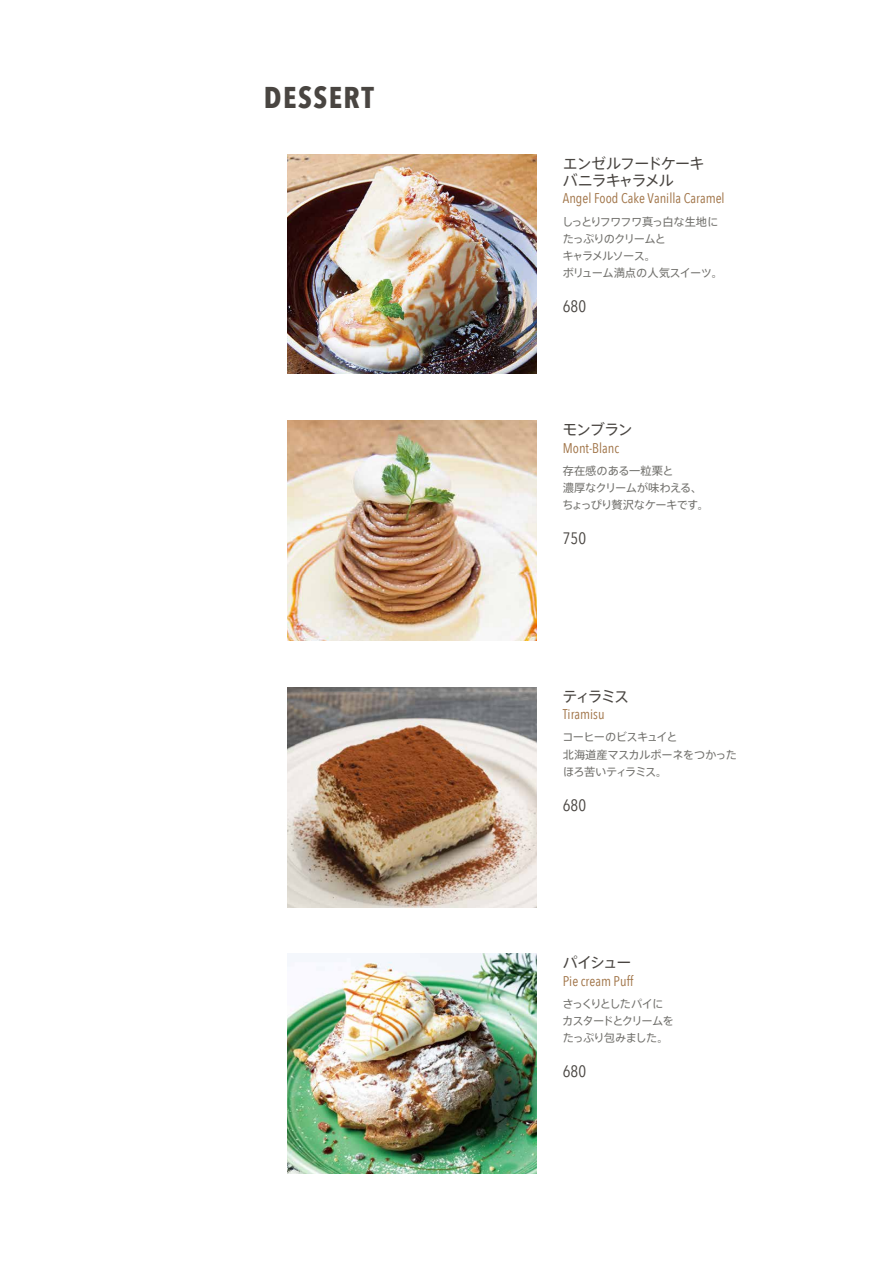
<style>
.page{position:relative;width:893px;height:1263px;background:#fff}
.page>*{position:absolute;margin:0;border:0;box-sizing:border-box;transform-origin:0 0}
.t1{font:700 30px "Avenir Next Condensed";letter-spacing:.05em;color:#494541}
.t2{font:16.5px "Avenir Next Condensed";color:#494541}
.t3{font:15px/17.2px "Axis Std";letter-spacing:-.06em;color:#494541}
.t4{font:15px "Axis Std";letter-spacing:-.08em;color:#494541}
.t5{font:14.1px "Avenir Next Condensed";color:#9f7245}
.t6{font:11.25px/17.2px "Axis Std";letter-spacing:-.08em;color:#72716d}
.t7{font:11.25px/17.2px "Axis Std";letter-spacing:-.04em;color:#72716d}
.t8{font:11.25px/17.2px "Axis Std";letter-spacing:-.06em;color:#72716d}
.t9{font:11.25px/17.2px "Axis Std";letter-spacing:-.09em;color:#72716d}
</style>
<div class="page">
<img style="left:287px;top:154px;width:249px;height:220px">
<img style="left:287px;top:421px;width:249px;height:219px">
<img style="left:287px;top:687px;width:249px;height:220px">
<img style="left:287px;top:954px;width:249px;height:220px">
<h1 class="t1" style="left:264px;top:79px;width:111px">DESSERT</h1>
<p class="t3" style="left:563px;top:153px;width:143px">エンゼルフードケーキバニラキャラメル</p>
<p class="t5" style="left:563px;top:186px;width:163px">Angel Food Cake Vanilla Caramel</p>
<p class="t6" style="left:562px;top:212px;width:163px">しっとりフワフワ真っ白な生地にたっぷりのクリームと<br>キャラメルソース。<br>ボリューム満点の人気スイーツ。</p>
<p class="t2" style="left:563px;top:292px;width:25px">680</p>
<p class="t4" style="left:562px;top:418px;width:72px">モンブラン</p>
<p class="t5" style="left:563px;top:436px;width:58px">Mont-Blanc</p>
<p class="t7" style="left:562px;top:461px;width:148px">存在感のある一粒栗と<br>濃厚なクリームが味わえる、ちょっぴり贅沢なケーキです。</p>
<p class="t2" style="left:563px;top:524px;width:25px">750</p>
<p class="t4" style="left:562px;top:685px;width:68px">ティラミス</p>
<p class="t5" style="left:563px;top:702px;width:43px">Tiramisu</p>
<p class="t8" style="left:562px;top:728px;width:176px">コーヒーのビスキュイと<br>北海道産マスカルポーネをつかったほろ苦いティラミス。</p>
<p class="t2" style="left:563px;top:791px;width:25px">680</p>
<p class="t4" style="left:563px;top:951px;width:70px">パイシュー</p>
<p class="t5" style="left:563px;top:969px;width:72px">Pie cream Puff</p>
<p class="t9" style="left:562px;top:994px;width:113px">さっくりとしたパイにカスタードとクリームをたっぷり包みました。</p>
<p class="t2" style="left:563px;top:1057px;width:25px">680</p>
</div>
